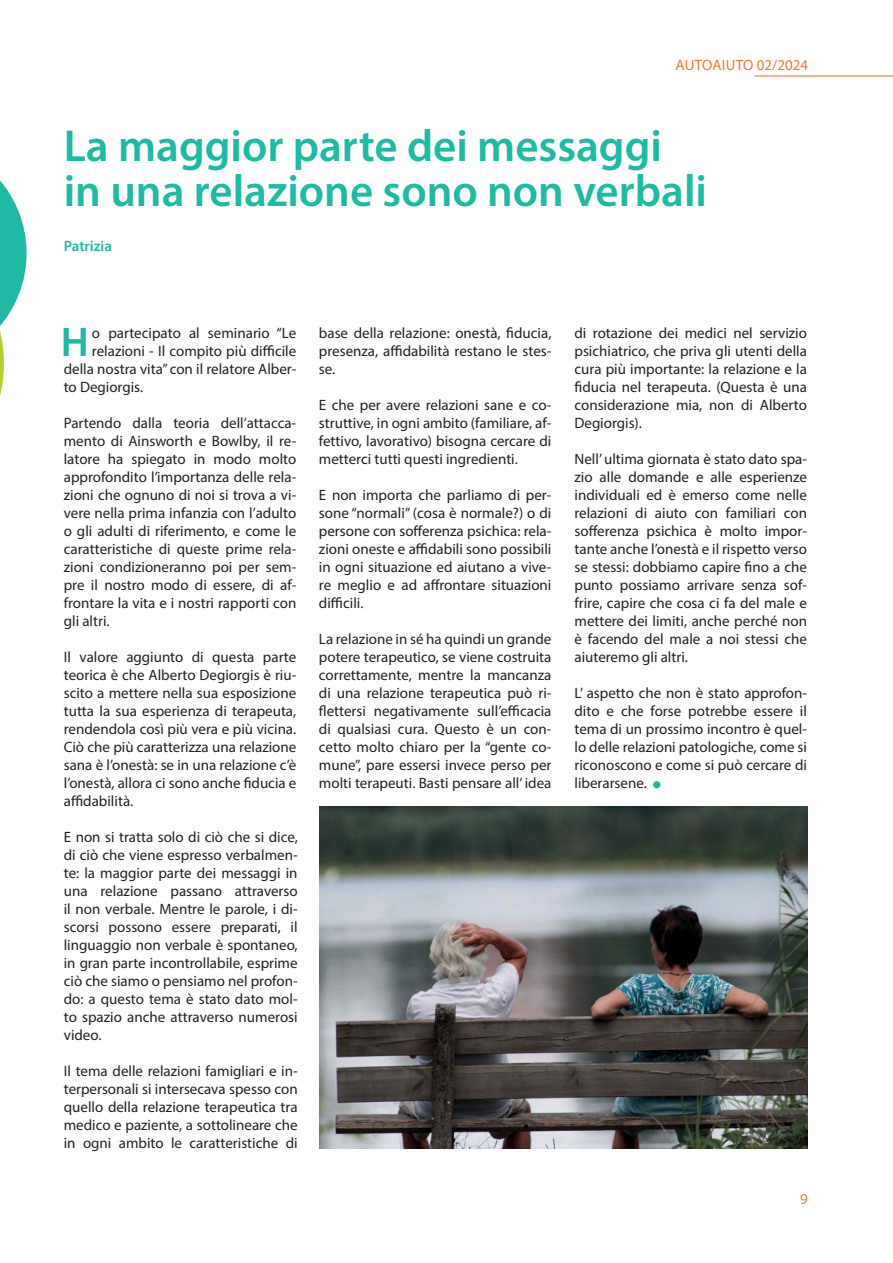
<style>
.page{position:relative;width:893px;height:1263px;background:#fff}
.page>*{position:absolute;margin:0;border:0;box-sizing:border-box;transform-origin:0 0}
.t1{font:600 45px/45px "Myriad Pro";color:#20b9a3}
.t2{font:600 41.7px "Myriad Pro";color:#20b9a3}
.t3{font:15px/18px "Myriad Pro";color:#231f20;text-align:justify}
.t4{font:15px "Myriad Pro";color:#f4772a}
.t5{font:600 15px "Myriad Pro";color:#20b9a3}
</style>
<div class="page">
<hr style="left:754px;top:75px;width:139px;height:2px;background:#f4772a">
<div style="left:653px;top:781px;width:7px;height:7px;background:#20b9a3;border-radius:50%"></div>
<img style="left:319px;top:806px;width:489px;height:342px">
<svg style="left:0;top:180px;width:27px;height:216px"></svg>
<p class="t4" style="left:676px;top:59px;width:134px">AUTOAIUTO 02/2024</p>
<h1 class="t1" style="left:64px;top:128px;width:645px">La maggior parte dei messaggi in una relazione sono non verbali</h1>
<p class="t5" style="left:64px;top:241px;width:50px">Patrizia</p>
<h2 class="t2" style="left:61px;top:327px;width:30px">H</h2>
<p class="t3" style="left:92px;top:326px;width:206px">o partecipato al seminario “Le</p>
<p class="t3" style="left:92px;top:344px;width:206px">relazioni - Il compito più difficile</p>
<p class="t3" style="left:64px;top:362px;width:234px">della nostra vita” con il relatore Alber-</p>
<p class="t3" style="left:64px;top:380px;width:81px">to Degiorgis.</p>
<p class="t3" style="left:64px;top:416px;width:234px">Partendo dalla teoria dell’attacca&shy;mento di Ainsworth e Bowlby, il re&shy;latore ha spiegato in modo molto approfondito l’importanza delle rela&shy;zioni che ognuno di noi si trova a vi&shy;vere nella prima infanzia con l’adulto o gli adulti di riferimento, e come le caratteristiche di queste prime rela&shy;zioni condizioneranno poi per sem&shy;pre il nostro modo di essere, di af&shy;frontare la vita e i nostri rapporti con gli altri.</p>
<p class="t3" style="left:64px;top:650px;width:234px">Il valore aggiunto di questa parte teorica è che Alberto Degiorgis è riu&shy;scito a mettere nella sua esposizione tutta la sua esperienza di terapeuta, rendendola così più vera e più vicina.<br>Ciò che più caratterizza una relazione sana è l’onestà: se in una relazione c’è l’onestà, allora ci sono anche fiducia e affidabilità.</p>
<p class="t3" style="left:64px;top:830px;width:235px">E non si tratta solo di ciò che si dice, di ciò che viene espresso verbalmen&shy;te: la maggior parte dei messaggi in una relazione passano attraverso il non verbale. Mentre le parole, i di&shy;scorsi possono essere preparati, il linguaggio non verbale è spontaneo, in gran parte incontrollabile, esprime ciò che siamo o pensiamo nel profon&shy;do: a questo tema è stato dato mol&shy;to spazio anche attraverso numerosi video.</p>
<p class="t3" style="left:64px;top:1064px;width:235px">Il tema delle relazioni famigliari e in&shy;terpersonali si intersecava spesso con quello della relazione terapeutica tra medico e paziente, a sottolineare che in ogni ambito le caratteristiche di</p>
<p class="t3" style="left:319px;top:326px;width:234px">base della relazione: onestà, fiducia, presenza, affidabilità restano le stes&shy;se.</p>
<p class="t3" style="left:319px;top:398px;width:234px">E che per avere relazioni sane e co&shy;struttive, in ogni ambito (familiare, af&shy;fettivo, lavorativo) bisogna cercare di metterci tutti questi ingredienti.</p>
<p class="t3" style="left:319px;top:488px;width:234px">E non importa che parliamo di per&shy;sone “normali” (cosa è normale?) o di persone con sofferenza psichica: rela&shy;zioni oneste e affidabili sono possibili in ogni situazione ed aiutano a vive&shy;re meglio e ad affrontare situazioni difficili.</p>
<p class="t3" style="left:319px;top:632px;width:234px">La relazione in sé ha quindi un grande potere terapeutico, se viene costruita correttamente, mentre la mancanza di una relazione terapeutica può ri&shy;flettersi negativamente sull’efficacia di qualsiasi cura. Questo è un con&shy;cetto molto chiaro per la “gente co&shy;mune”, pare essersi invece perso per molti terapeuti. Basti pensare all’ idea</p>
<p class="t3" style="left:574px;top:326px;width:234px">di rotazione dei medici nel servizio psichiatrico, che priva gli utenti della cura più importante: la relazione e la fiducia nel terapeuta. (Questa è una considerazione mia, non di Alberto Degiorgis).</p>
<p class="t3" style="left:574px;top:452px;width:234px">Nell’ ultima giornata è stato dato spa&shy;zio alle domande e alle esperienze individuali ed è emerso come nelle relazioni di aiuto con familiari con sofferenza psichica è molto impor&shy;tante anche l’onestà e il rispetto verso se stessi: dobbiamo capire fino a che punto possiamo arrivare senza sof&shy;frire, capire che cosa ci fa del male e mettere dei limiti, anche perché non è facendo del male a noi stessi che aiuteremo gli altri.</p>
<p class="t3" style="left:574px;top:686px;width:234px">L’ aspetto che non è stato approfon&shy;dito e che forse potrebbe essere il tema di un prossimo incontro è quel&shy;lo delle relazioni patologiche, come si riconoscono e come si può cercare di liberarsene.</p>
<p class="t4" style="left:800px;top:1193px;width:9px">9</p>
</div>
